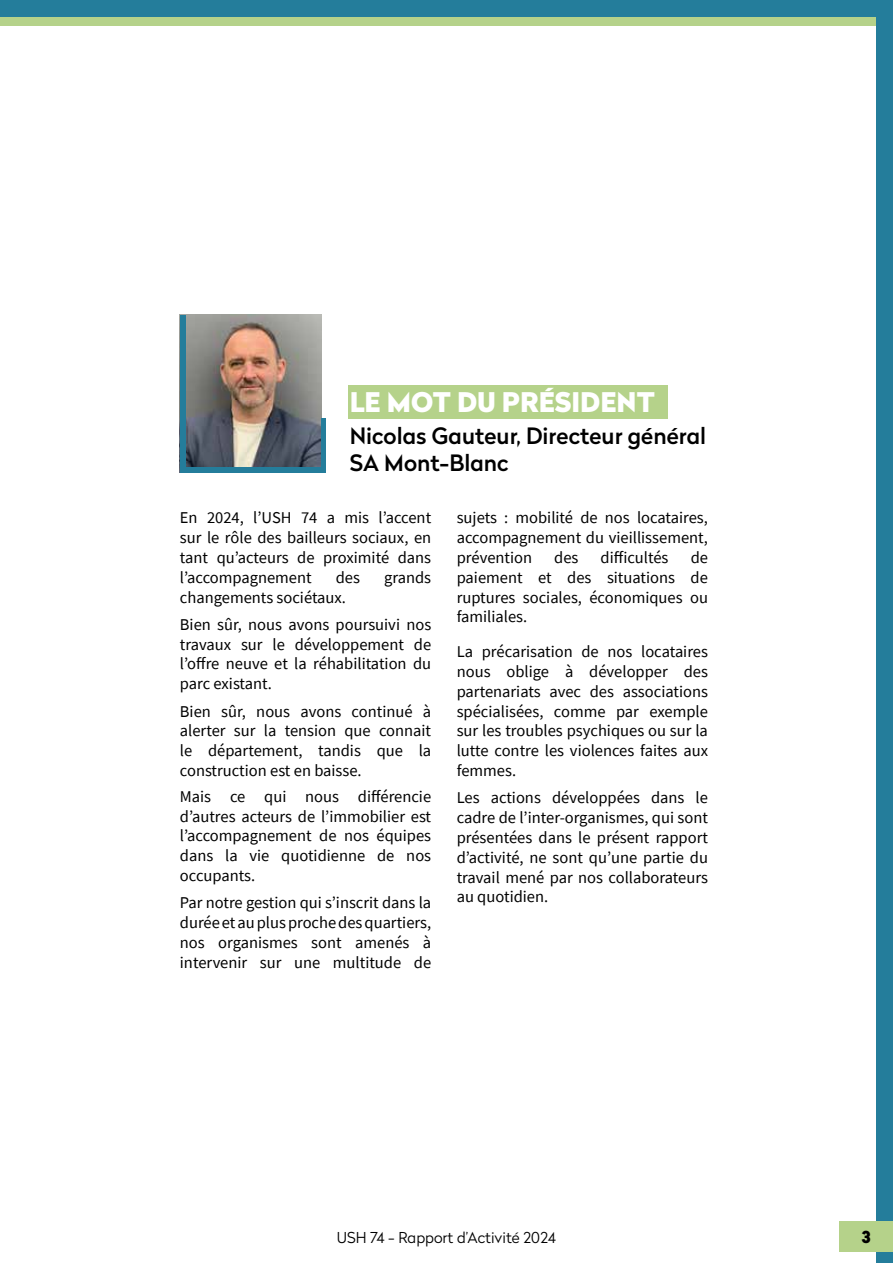
<style>
.page{position:relative;width:893px;height:1263px;background:#fff}
.page>*{position:absolute;margin:0;border:0;box-sizing:border-box;transform-origin:0 0}
.t1{font:900 27px "Radikal";color:#fff}
.t2{font:500 22.5px/27px "Radikal";color:#000}
.t3{font:16.5px/19.8px "Source Sans Pro";color:#000;text-align:justify}
.t4{font:900 16.5px "Radikal";color:#000}
.t5{font:300 15px "Radikal";color:#000}
</style>
<div class="page">
<div style="left:0;top:0;width:893px;height:26px;background:#b5d28a"></div>
<div style="left:876px;top:0;width:17px;height:1263px;background:#247d9b"></div>
<div style="left:839px;top:1221px;width:54px;height:31px;background:#b5d28a"></div>
<div style="left:0;top:0;width:893px;height:17px;background:#247d9b"></div>
<div style="left:348px;top:385px;width:320px;height:34px;background:#b5d28a"></div>
<img style="left:186px;top:315px;width:135px;height:152px">
<div style="left:180px;top:315px;width:6px;height:158px;background:#247d9b"></div>
<div style="left:180px;top:467px;width:144px;height:6px;background:#247d9b"></div>
<div style="left:321px;top:418px;width:5px;height:55px;background:#247d9b"></div>
<h1 class="t1" style="left:350px;top:382px;width:307px">LE MOT DU PRÉSIDENT</h1>
<h2 class="t2" style="left:350px;top:422px;width:358px">Nicolas Gauteur, Directeur général<br>SA Mont-Blanc</h2>
<p class="t3" style="left:180px;top:508px;width:253px">En 2024, l’USH 74 a mis l’accent sur le rôle des bailleurs sociaux, en tant qu’acteurs de proximité dans l’accompagnement</p>
<p class="t3" style="left:336px;top:567px;width:26px">des</p>
<p class="t3" style="left:384px;top:567px;width:49px">grands</p>
<p class="t3" style="left:180px;top:583px;width:253px;line-height:27.3px">changements sociétaux.<br>Bien sûr, nous avons poursuivi nos</p>
<p class="t3" style="left:180px;top:634px;width:253px">travaux sur le développement de l’offre neuve et la réhabilitation du parc existant.</p>
<p class="t3" style="left:180px;top:701px;width:253px">Bien sûr, nous avons continué à alerter sur la tension que connait le département, tandis que la construction est en baisse.</p>
<p class="t3" style="left:180px;top:786px;width:253px">Mais ce qui nous différencie d’autres acteurs de l’immobilier est l’accompagnement de nos équipes dans la vie quotidienne de nos occupants.</p>
<p class="t3" style="left:180px;top:893px;width:253px">Par notre gestion qui s’inscrit dans la durée et au plus proche des quartiers, nos organismes sont amenés à intervenir sur une multitude de</p>
<p class="t3" style="left:457px;top:508px;width:253px">sujets : mobilité de nos locataires, accompagnement du vieillissement, prévention</p>
<p class="t3" style="left:554px;top:547px;width:26px">des</p>
<p class="t3" style="left:601px;top:547px;width:69px">difficultés</p>
<p class="t3" style="left:457px;top:547px;width:253px;text-indent:234px">de paiement et des situations de ruptures sociales, économiques ou familiales.</p>
<p class="t3" style="left:457px;top:642px;width:253px">La précarisation de nos locataires nous oblige à développer des partenariats avec des associations spécialisées, comme par exemple sur les troubles psychiques ou sur la lutte contre les violences faites aux femmes.</p>
<p class="t3" style="left:457px;top:788px;width:253px">Les actions développées dans le cadre de l’inter-organismes, qui sont présentées dans le présent rapport d’activité, ne sont qu’une partie du travail mené par nos collaborateurs au quotidien.</p>
<p class="t5" style="left:337px;top:1226px;width:221px">USH 74 - Rapport d’Activité 2024</p>
<p class="t4" style="left:862px;top:1225px;width:10px">3</p>
</div>
